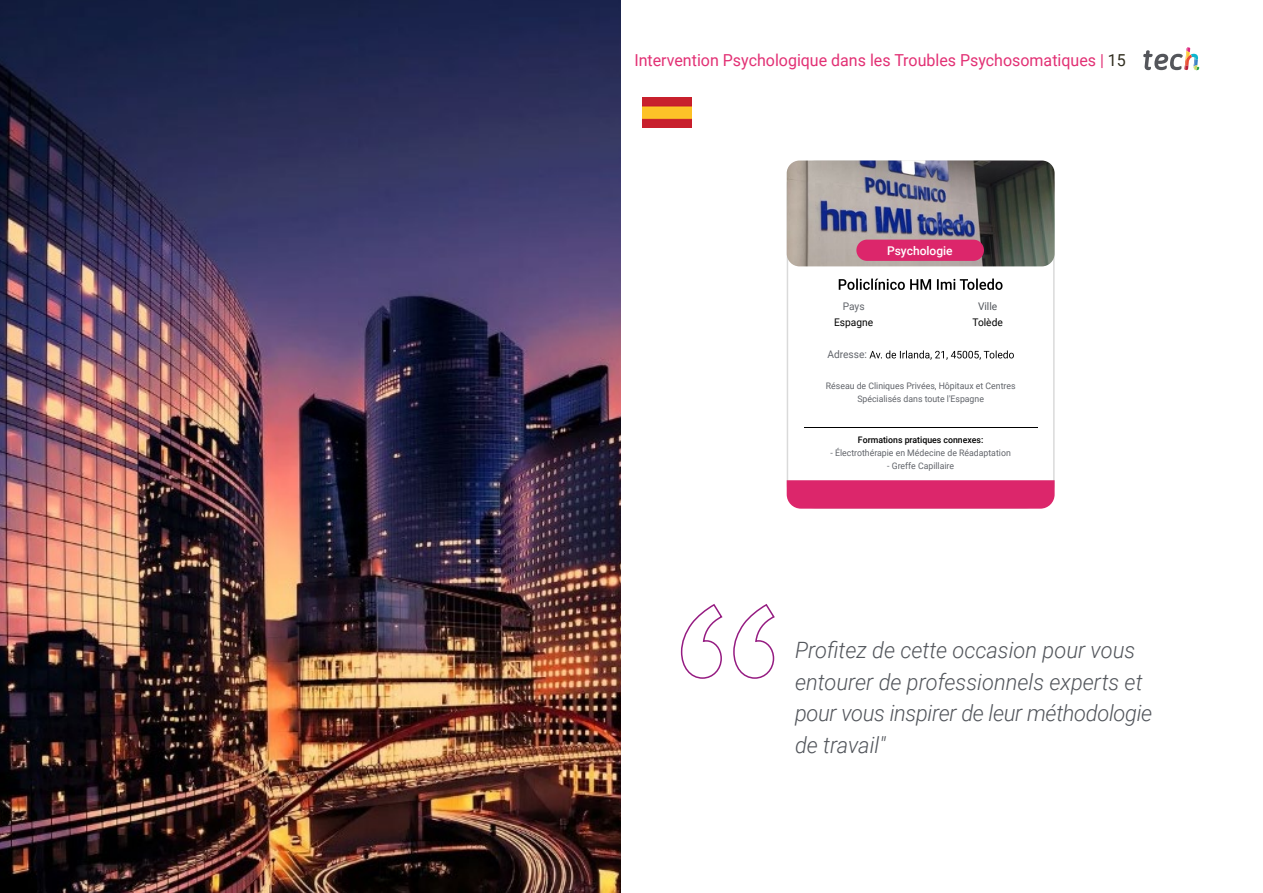
<style>
.page{position:relative;width:1263px;height:893px;background:#fff}
.page>*{position:absolute;margin:0;border:0;box-sizing:border-box;transform-origin:0 0}
.t1{font:italic 300 22.5px/31.5px "Roboto";color:#52555b}
.t2{font:16.5px "Roboto";color:#e23074}
.t3{font:500 12px "Roboto";color:#fff}
.t4{font:10.5px "Roboto";color:#000}
.t5{font:10.5px "Roboto";color:#61646a}
.t6{font:10.5px "Roboto";color:#52555b}
.t7{font:9px/13.5px "Roboto";color:#61646a;text-align:center}
.t8{font:500 9px "Roboto";color:#000}
.s1{color:#312e20}
</style>
<div class="page">
<svg style="left:786px;top:160px;width:269px;height:339px"></svg>
<img style="left:787px;top:161px;width:267px;height:105px">
<div style="left:856px;top:240px;width:128px;height:21px;background:#dc266b;border-radius:11px"></div>
<svg style="left:787px;top:480px;width:267px;height:29px;background:#dc2c6f"></svg>
<hr style="left:804px;top:427px;width:233px;height:1px;background:#000">
<svg style="left:839px;top:279px;width:163px;height:11px"></svg>
<svg style="left:869px;top:350px;width:145px;height:10px"></svg>
<img style="left:0;top:0;width:621px;height:893px">
<svg style="left:680px;top:604px;width:95px;height:75px"></svg>
<img style="left:642px;top:97px;width:49px;height:30px">
<svg style="left:1143px;top:47px;width:56px;height:24px"></svg>
<h2 class="t2" style="left:634px;top:48px;width:493px">Intervention Psychologique dans les Troubles Psychosomatiques | <span class="s1">15</span></h2>
<h3 class="t3" style="left:887px;top:242px;width:67px">Psychologie</h3>
<p class="t5" style="left:843px;top:299px;width:23px">Pays</p>
<p class="t4" style="left:834px;top:315px;width:41px">Espagne</p>
<p class="t6" style="left:978px;top:299px;width:21px">Ville</p>
<p class="t4" style="left:972px;top:315px;width:32px">Tolède</p>
<p class="t5" style="left:827px;top:347px;width:41px">Adresse:</p>
<p class="t7" style="left:826px;top:378px;width:191px">Réseau de Cliniques Privées, Hôpitaux et Centres<br>Spécialisés dans toute l'Espagne</p>
<p class="t8" style="left:858px;top:433px;width:127px">Formations pratiques connexes:</p>
<p class="t7" style="left:830px;top:446px;width:182px">- Électrothérapie en Médecine de Réadaptation</p>
<p class="t7" style="left:887px;top:459px;width:68px">- Greffe Capillaire</p>
<h1 class="t1" style="left:795px;top:634px;width:359px">Profitez de cette occasion pour vous entourer de professionnels experts et pour vous inspirer de leur méthodologie de travail"</h1>
</div>
